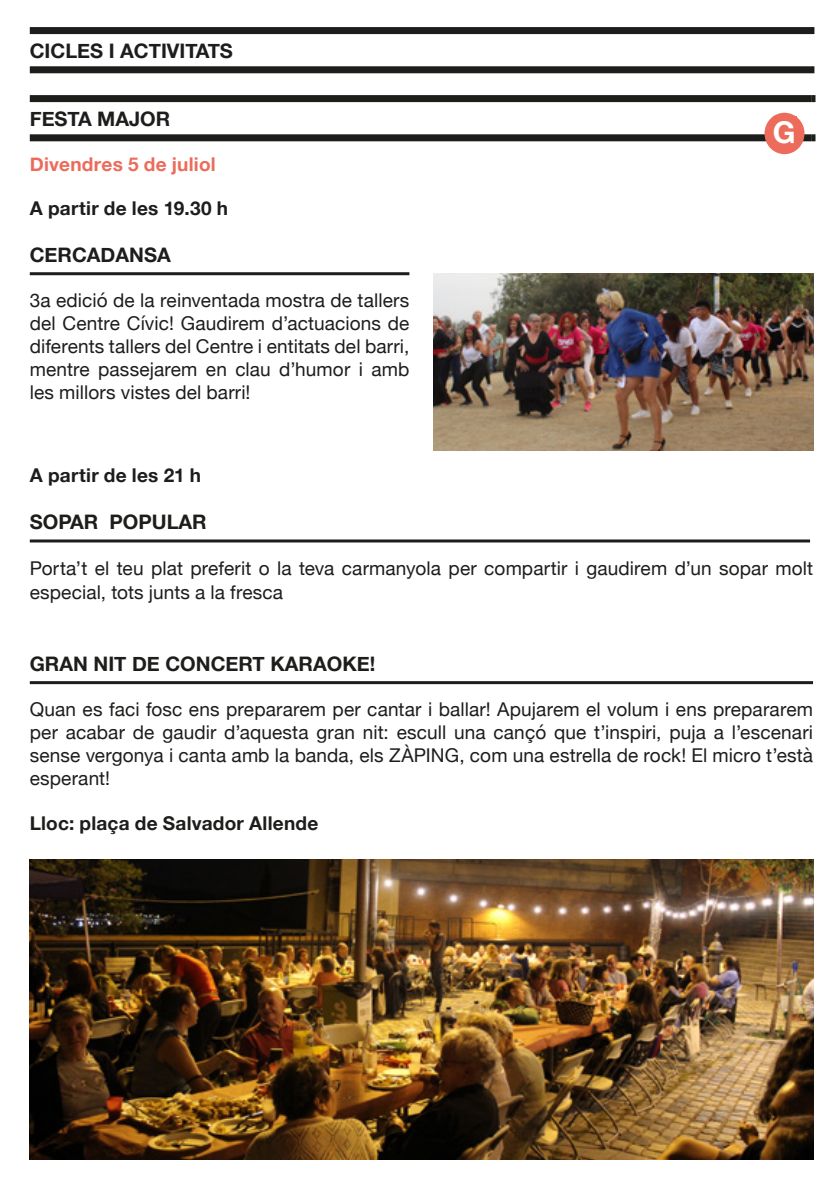
<style>
.page{position:relative;width:840px;height:1191px;background:#fff}
.page>*{position:absolute;margin:0;border:0;box-sizing:border-box;transform-origin:0 0}
.t1{font:700 30px "Helvetica Neue";color:#fff}
.t2{font:700 20px "Helvetica Neue";color:#1d1d1b}
.t3{font:19px/22.8px "Helvetica Neue";letter-spacing:.005em;color:#1d1d1b;text-align:justify}
.t4{font:700 19px "Helvetica Neue";letter-spacing:.015em;color:#1d1d1b}
.t5{font:700 19px "Helvetica Neue";letter-spacing:.015em;color:#ed6b5b}
</style>
<div class="page">
<div style="left:30px;top:66px;width:784px;height:7px;background:#1d1d1b"></div>
<div style="left:30px;top:134px;width:781px;height:7px;background:#1d1d1b"></div>
<svg style="left:811px;top:134px;width:4px;height:7px"></svg>
<div style="left:30px;top:27px;width:784px;height:7px;background:#1d1d1b"></div>
<div style="left:30px;top:95px;width:781px;height:7px;background:#1d1d1b"></div>
<svg style="left:811px;top:95px;width:4px;height:7px"></svg>
<div style="left:764px;top:113px;width:40px;height:41px;background:#ed6b5b;border-radius:50%"></div>
<div style="left:772px;top:116px;width:24px;height:31px;background:#ed6b5b"></div>
<hr style="left:30px;top:272px;width:379px;height:3px;background:#1d1d1b">
<img style="left:433px;top:274px;width:379px;height:177px">
<hr style="left:30px;top:539px;width:779px;height:3px;background:#1d1d1b">
<hr style="left:30px;top:681px;width:782px;height:3px;background:#1d1d1b">
<img style="left:30px;top:859px;width:782px;height:300px">
<p class="t2" style="left:30px;top:35px;width:204px">CICLES I ACTIVITATS</p>
<p class="t2" style="left:30px;top:103px;width:142px">FESTA MAJOR</p>
<p class="t5" style="left:30px;top:150px;width:187px">Divendres 5 de juliol</p>
<p class="t4" style="left:30px;top:193px;width:200px">A partir de les 19.30 h</p>
<p class="t2" style="left:30px;top:239px;width:142px">CERCADANSA</p>
<p class="t3" style="left:30px;top:290px;width:381px">3a edició de la reinventada mostra de tallers del Centre Cívic! Gaudirem d’actuacions de diferents tallers del Centre i entitats del barri, mentre passejarem en clau d’humor i amb les millors vistes del barri!</p>
<h1 class="t1" style="left:772px;top:109px;width:24px">G</h1>
<p class="t4" style="left:30px;top:460px;width:173px">A partir de les 21 h</p>
<p class="t2" style="left:30px;top:506px;width:178px">SOPAR POPULAR</p>
<p class="t3" style="left:30px;top:557px;width:784px;line-height:24px">Porta’t el teu plat preferit o la teva carmanyola per compartir i gaudirem d’un sopar molt especial, tots junts a la fresca</p>
<p class="t2" style="left:30px;top:648px;width:347px">GRAN NIT DE CONCERT KARAOKE!</p>
<p class="t3" style="left:30px;top:699px;width:784px">Quan es faci fosc ens prepararem per cantar i ballar! Apujarem el volum i ens prepararem per acabar de gaudir d’aquesta gran nit: escull una cançó que t’inspiri, puja a l’escenari sense vergonya i canta amb la banda, els ZÀPING, com una estrella de rock! El micro t’està esperant!</p>
<p class="t4" style="left:30px;top:808px;width:290px">Lloc: plaça de Salvador Allende</p>
</div>
